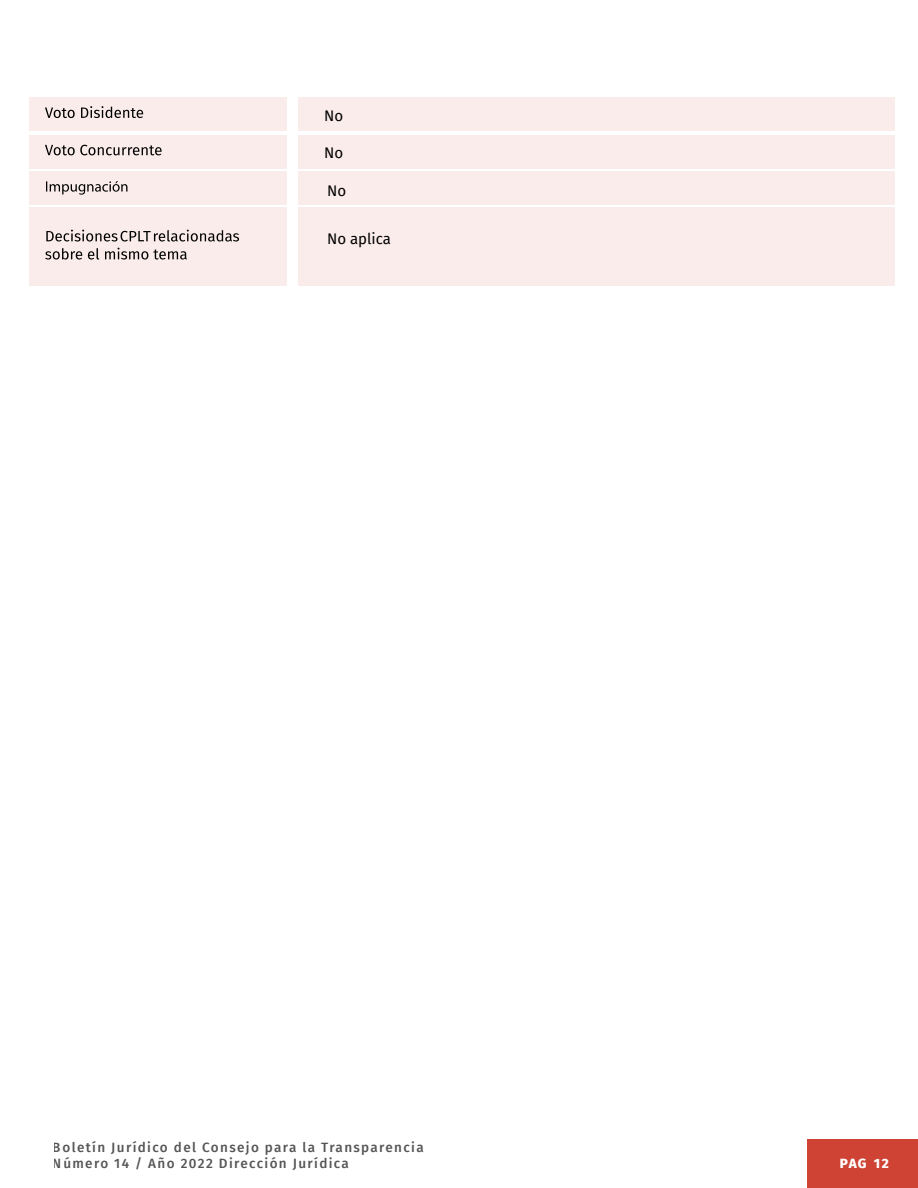
<style>
.page{position:relative;width:918px;height:1188px;background:#fff}
.page>*{position:absolute;margin:0;border:0;box-sizing:border-box;transform-origin:0 0}
.t1{font:15px "Fira Sans";color:#000}
.t2{font:500 13.5px/16.2px "Fira Sans";letter-spacing:.1em;color:#000}
.t3{font:800 13.5px "Fira Sans";color:#fff}
</style>
<div class="page">
<div style="left:807px;top:1140px;width:111px;height:48px;background:#ce4333"></div>
<div style="left:298px;top:208px;width:596px;height:78px;background:#faeceb"></div>
<div style="left:298px;top:98px;width:596px;height:33px;background:#faeceb"></div>
<div style="left:298px;top:135px;width:596px;height:33px;background:#faeceb"></div>
<div style="left:298px;top:172px;width:596px;height:33px;background:#faeceb"></div>
<div style="left:29px;top:98px;width:258px;height:33px;background:#faeceb"></div>
<svg style="left:45px;top:106px;width:98px;height:12px"></svg>
<div style="left:29px;top:135px;width:258px;height:33px;background:#faeceb"></div>
<svg style="left:45px;top:145px;width:117px;height:10px"></svg>
<div style="left:29px;top:171px;width:258px;height:34px;background:#faeceb"></div>
<svg style="left:46px;top:181px;width:81px;height:14px"></svg>
<div style="left:29px;top:208px;width:258px;height:78px;background:#faeceb"></div>
<svg style="left:45px;top:248px;width:142px;height:12px"></svg>
<svg style="left:46px;top:230px;width:193px;height:12px"></svg>
<p class="t1" style="left:324px;top:104px;width:21px">No</p>
<p class="t1" style="left:324px;top:142px;width:21px">No</p>
<p class="t1" style="left:327px;top:179px;width:21px">No</p>
<p class="t1" style="left:327px;top:228px;width:65px">No aplica</p>
<p class="t2" style="left:53px;top:1139px;width:372px">Boletín Jurídico del Consejo para la Transparencia<br>Número 14 / Año 2022 Dirección Jurídica</p>
<p class="t3" style="left:840px;top:1151px;width:50px">PAG 12</p>
</div>
